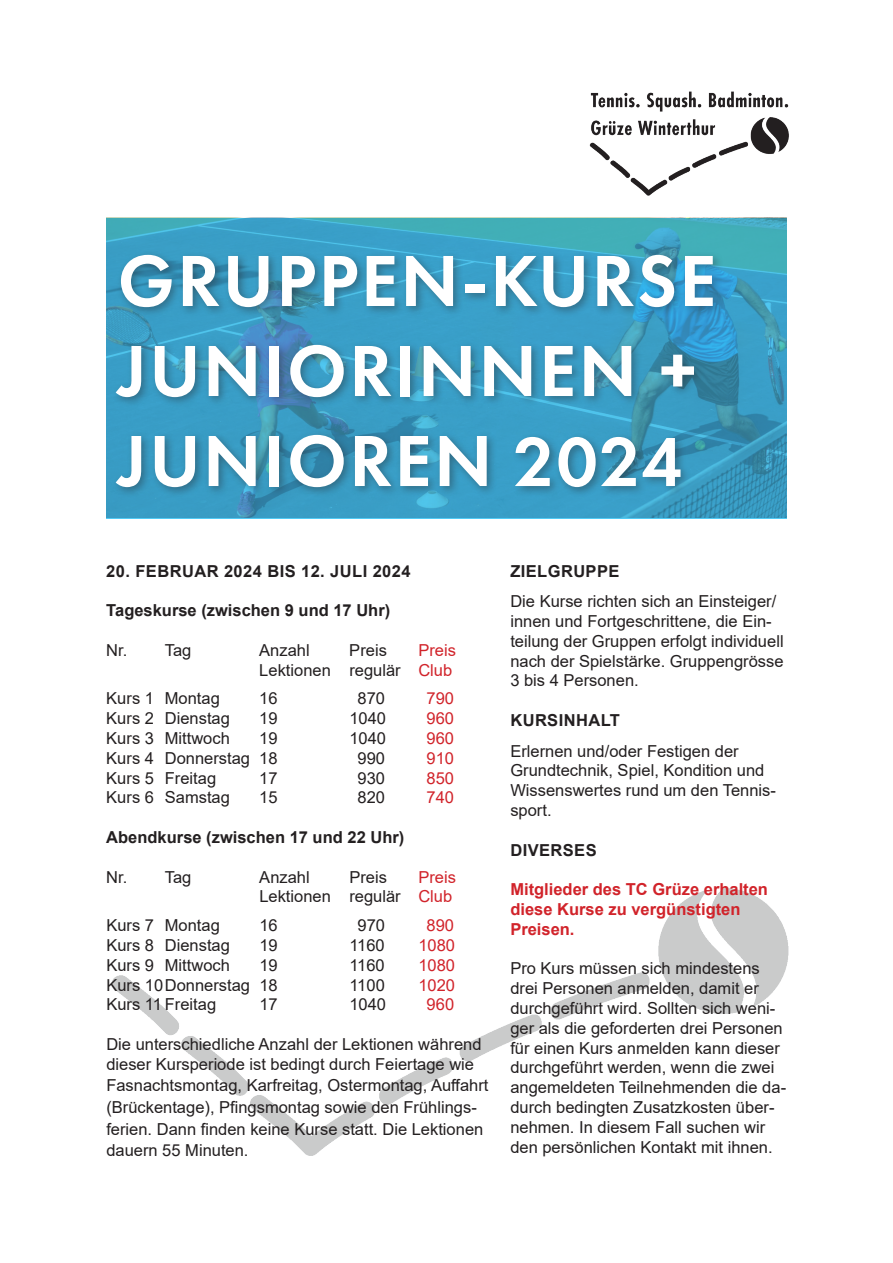
<style>
.page{position:relative;width:893px;height:1263px;background:#fff}
.page>*{position:absolute;margin:0;border:0;box-sizing:border-box;transform-origin:0 0}
.t1{font:600 75px/90px "Futura PT";letter-spacing:.03em;color:#fff}
.t2{font:16.5px/19.8px "Arial";color:#231f20}
.t3{font:700 16.5px/19.8px "Arial";color:#d1232a}
.t4{font:700 16.5px "Arial";color:#231f20}
.t5{font:700 16.5px "Arial";letter-spacing:.025em;color:#231f20}
.t6{font:16.5px "Arial";color:#d1232a}
.s1{font-size:72px}
.s2{color:#d1232a}
</style>
<div class="page">
<img style="left:111px;top:888px;width:678px;height:268px">
<svg style="left:106px;top:218px;width:681px;height:301px;background:#3ca1c1"></svg>
<div style="left:112px;top:250px;width:612px;height:248px;background:#231f20;opacity:.39"></div>
<img style="left:589px;top:91px;width:200px;height:105px">
<h1 class="t1" style="left:118px;top:235px;width:600px">GRUPPEN-KURSE<br>JUNIORINNEN +<br>JUNIOREN <span class="s1">2024</span></h1>
<p class="t5" style="left:106px;top:559px;width:306px">20. FEBRUAR 2024 BIS 12. JULI 2024</p>
<p class="t4" style="left:106px;top:599px;width:285px">Tageskurse (zwischen 9 und 17 Uhr)</p>
<p class="t2" style="left:106px;top:640px;width:87px">Nr. Tag</p>
<p class="t2" style="left:259px;top:640px;width:52px">Anzahl</p>
<p class="t2" style="left:349px;top:640px;width:39px">Preis</p>
<p class="t2" style="left:259px;top:640px;width:198px;text-align:right"><span class="s2">Preis<br></span>Lektionen regulär <span class="s2">Club</span></p>
<p class="t2" style="left:106px;top:688px;width:115px">Kurs 1 Montag</p>
<p class="t2" style="left:259px;top:688px;width:20px">16</p>
<p class="t2" style="left:358px;top:688px;width:29px">870</p>
<p class="t6" style="left:427px;top:687px;width:29px">790</p>
<p class="t2" style="left:106px;top:708px;width:125px">Kurs 2 Dienstag</p>
<p class="t2" style="left:259px;top:708px;width:20px">19</p>
<p class="t2" style="left:349px;top:708px;width:38px">1040</p>
<p class="t6" style="left:427px;top:707px;width:29px">960</p>
<p class="t2" style="left:106px;top:728px;width:125px">Kurs 3 Mittwoch</p>
<p class="t2" style="left:259px;top:728px;width:20px">19</p>
<p class="t2" style="left:349px;top:728px;width:38px">1040</p>
<p class="t6" style="left:427px;top:727px;width:29px">960</p>
<p class="t2" style="left:106px;top:748px;width:173px">Kurs 4 Donnerstag 18</p>
<p class="t2" style="left:358px;top:748px;width:29px">990</p>
<p class="t6" style="left:427px;top:746px;width:29px">910</p>
<p class="t2" style="left:106px;top:768px;width:111px">Kurs 5 Freitag</p>
<p class="t2" style="left:259px;top:768px;width:20px">17</p>
<p class="t2" style="left:358px;top:768px;width:29px">930</p>
<p class="t6" style="left:427px;top:766px;width:29px">850</p>
<p class="t2" style="left:106px;top:787px;width:125px">Kurs 6 Samstag</p>
<p class="t2" style="left:259px;top:787px;width:20px">15</p>
<p class="t2" style="left:358px;top:787px;width:29px">820</p>
<p class="t6" style="left:427px;top:786px;width:29px">740</p>
<p class="t4" style="left:106px;top:825px;width:299px">Abendkurse (zwischen 17 und 22 Uhr)</p>
<p class="t2" style="left:106px;top:867px;width:87px">Nr. Tag</p>
<p class="t2" style="left:259px;top:867px;width:52px">Anzahl</p>
<p class="t2" style="left:349px;top:867px;width:39px">Preis</p>
<p class="t2" style="left:259px;top:867px;width:198px;text-align:right"><span class="s2">Preis<br></span>Lektionen regulär <span class="s2">Club</span></p>
<p class="t2" style="left:106px;top:915px;width:115px">Kurs 7 Montag</p>
<p class="t2" style="left:259px;top:915px;width:20px">16</p>
<p class="t2" style="left:358px;top:915px;width:29px">970</p>
<p class="t6" style="left:427px;top:914px;width:29px">890</p>
<p class="t2" style="left:106px;top:935px;width:125px">Kurs 8 Dienstag</p>
<p class="t2" style="left:259px;top:935px;width:20px">19</p>
<p class="t2" style="left:349px;top:935px;width:37px">1160</p>
<p class="t6" style="left:418px;top:934px;width:38px">1080</p>
<p class="t2" style="left:106px;top:955px;width:125px">Kurs 9 Mittwoch</p>
<p class="t2" style="left:259px;top:955px;width:20px">19</p>
<p class="t2" style="left:349px;top:955px;width:37px">1160</p>
<p class="t6" style="left:418px;top:953px;width:38px">1080</p>
<p class="t2" style="left:106px;top:975px;width:173px">Kurs 10Donnerstag 18</p>
<p class="t2" style="left:349px;top:975px;width:37px">1100</p>
<p class="t6" style="left:418px;top:973px;width:38px">1020</p>
<p class="t2" style="left:106px;top:994px;width:111px">Kurs 11 Freitag</p>
<p class="t2" style="left:259px;top:994px;width:20px">17</p>
<p class="t2" style="left:349px;top:994px;width:38px">1040</p>
<p class="t6" style="left:427px;top:993px;width:29px">960</p>
<p class="t2" style="left:106px;top:1034px;width:377px">Die unterschiedliche Anzahl der Lektionen während dieser Kursperiode ist bedingt durch Feiertage wie</p>
<p class="t2" style="left:106px;top:1075px;width:384px;line-height:21.6px">Fasnachtsmontag, Karfreitag, Ostermontag, Auffahrt (Brückentage), Pfingsmontag sowie den Frühlings&shy;ferien. Dann finden keine Kurse statt. Die Lektionen dauern 55 Minuten.</p>
<p class="t5" style="left:510px;top:559px;width:111px">ZIELGRUPPE</p>
<p class="t2" style="left:510px;top:591px;width:275px">Die Kurse richten sich an Einsteiger/ innen und Fortgeschrittene, die Ein&shy;teilung der Gruppen erfolgt individuell nach der Spielstärke. Gruppengrösse 3 bis 4 Personen.</p>
<p class="t5" style="left:510px;top:708px;width:111px">KURSINHALT</p>
<p class="t2" style="left:510px;top:741px;width:267px">Erlernen und/oder Festigen der<br>Grundtechnik, Spiel, Kondition und<br>Wissenswertes rund um den Tennis&shy;sport.</p>
<p class="t5" style="left:510px;top:838px;width:88px">DIVERSES</p>
<p class="t3" style="left:510px;top:880px;width:259px">Mitglieder des TC Grüze erhalten diese Kurse zu vergünstigten<br>Preisen.</p>
<p class="t2" style="left:510px;top:958px;width:277px">Pro Kurs müssen sich mindestens drei Personen anmelden, damit er durchgeführt wird. Sollten sich weni&shy;ger als die geforderten drei Personen für einen Kurs anmelden kann dieser durchgeführt werden, wenn die zwei angemeldeten Teilnehmenden die da&shy;durch bedingten Zusatzkosten über&shy;nehmen. In diesem Fall suchen wir den persönlichen Kontakt mit ihnen.</p>
</div>
